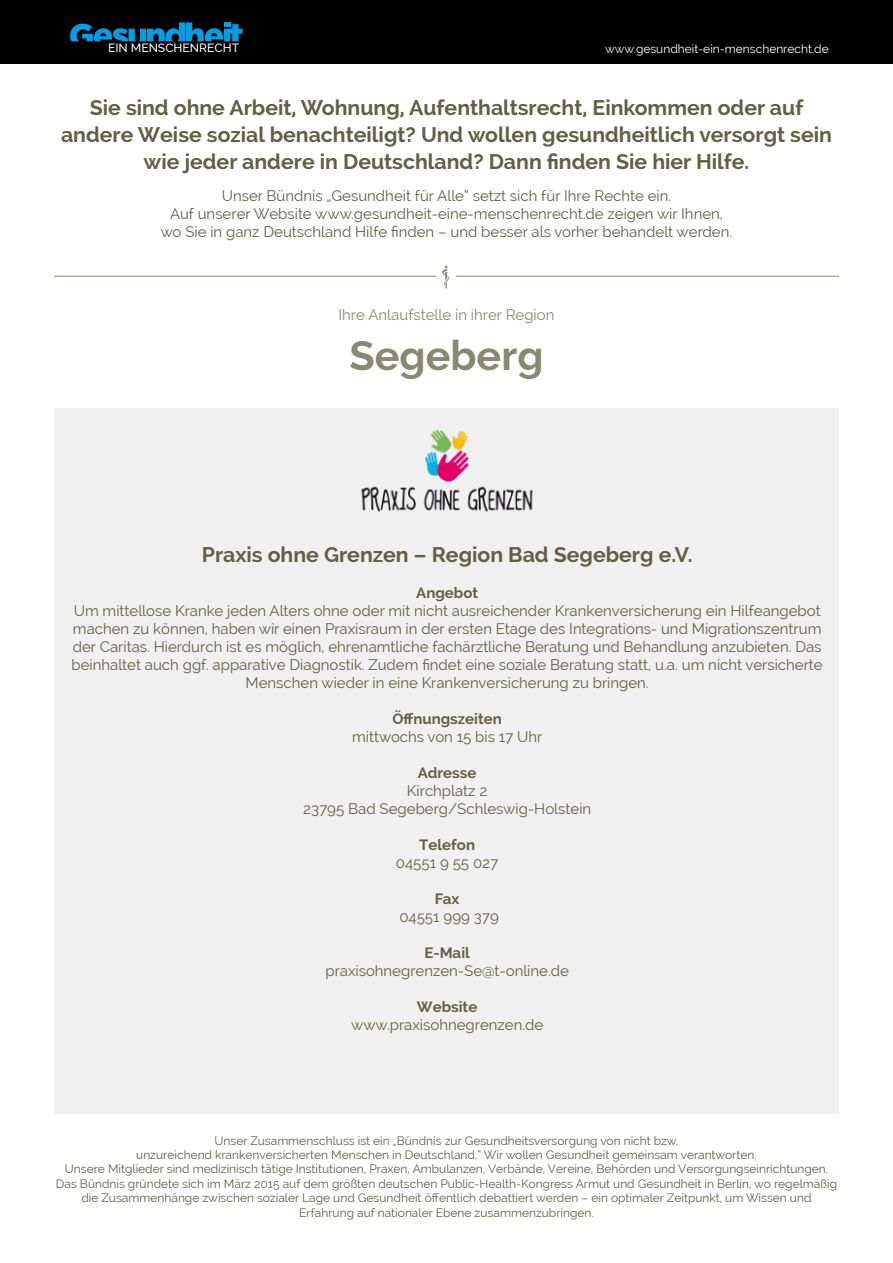
<style>
.page{position:relative;width:893px;height:1263px;background:#fff}
.page>*{position:absolute;margin:0;border:0;box-sizing:border-box;transform-origin:0 0}
.t1{font:700 41.25px "Raleway";color:#898872}
.t2{font:700 21.3px/26.8px "Raleway";color:#626044;text-align:center}
.t3{font:15px/18px "Raleway";color:#626044;text-align:center}
.t4{font:700 15px "Raleway";color:#626044}
.t5{font:15px "Raleway";color:#898872}
.t6{font:12px/14.4px "Raleway";color:#626044;text-align:center}
.t7{font:12px "Raleway";color:#fff}
.t8{font:500 12px "Raleway";color:#fff}
.t9{font:500 12px "Raleway";color:#575756}
</style>
<div class="page">
<div style="left:0;top:0;width:893px;height:64px;background:#000"></div>
<svg style="left:70px;top:22px;width:173px;height:19px"></svg>
<div style="left:54px;top:408px;width:785px;height:706px;background:#f0f0f0"></div>
<hr style="left:54px;top:276px;width:785px;height:1px;background:#898872">
<div style="left:437px;top:260px;width:19px;height:32px;background:#fff"></div>
<svg style="left:442px;top:265px;width:7px;height:24px"></svg>
<img style="left:361px;top:430px;width:172px;height:82px">
<p class="t8" style="left:108px;top:41px;width:133px">EIN MENSCHENRECHT</p>
<p class="t7" style="left:605px;top:42px;width:225px">www.gesundheit-ein-menschenrecht.de</p>
<h2 class="t2" style="left:61px;top:94px;width:772px">Sie sind ohne Arbeit, Wohnung, Aufenthaltsrecht, Einkommen oder auf andere Weise sozial benachteiligt? Und wollen gesundheitlich versorgt sein wie jeder andere in Deutschland? Dann finden Sie hier Hilfe.</h2>
<p class="t3" style="left:161px;top:187px;width:573px">Unser Bündnis „Gesundheit für Alle“ setzt sich für Ihre Rechte ein.<br>Auf unserer Website www.gesundheit-eine-menschenrecht.de zeigen wir Ihnen, wo Sie in ganz Deutschland Hilfe finden – und besser als vorher behandelt werden.</p>
<p class="t9" style="left:113px;top:128px;width:133px">EIN MENSCHENRECHT</p>
<p class="t5" style="left:339px;top:306px;width:217px">Ihre Anlaufstelle in ihrer Region</p>
<h1 class="t1" style="left:349px;top:332px;width:195px">Segeberg</h1>
<h2 class="t2" style="left:202px;top:541px;width:492px">Praxis ohne Grenzen – Region Bad Segeberg e.V.</h2>
<p class="t4" style="left:416px;top:584px;width:63px">Angebot</p>
<p class="t3" style="left:72px;top:602px;width:753px">Um mittellose Kranke jeden Alters ohne oder mit nicht ausreichender Krankenversicherung ein Hilfeangebot machen zu können, haben wir einen Praxisraum in der ersten Etage des Integrations- und Migrationszentrum der Caritas. Hierdurch ist es möglich, ehrenamtliche fachärztliche Beratung und Behandlung anzubieten. Das beinhaltet auch ggf. apparative Diagnostik. Zudem findet eine soziale Beratung statt, u.a. um nicht versicherte Menschen wieder in eine Krankenversicherung zu bringen.</p>
<p class="t4" style="left:392px;top:710px;width:111px">Öffnungszeiten</p>
<p class="t3" style="left:352px;top:728px;width:192px">mittwochs von 15 bis 17 Uhr</p>
<p class="t4" style="left:418px;top:764px;width:60px">Adresse</p>
<p class="t3" style="left:303px;top:782px;width:290px">Kirchplatz 2<br>23795 Bad Segeberg/Schleswig-Holstein</p>
<p class="t4" style="left:419px;top:836px;width:57px">Telefon</p>
<p class="t3" style="left:396px;top:854px;width:104px">04551 9 55 027</p>
<p class="t4" style="left:435px;top:890px;width:26px">Fax</p>
<p class="t3" style="left:399px;top:908px;width:101px">04551 999 379</p>
<p class="t4" style="left:424px;top:944px;width:47px">E-Mail</p>
<p class="t3" style="left:325px;top:962px;width:245px">praxisohnegrenzen-Se@t-online.de</p>
<p class="t4" style="left:417px;top:998px;width:62px">Website</p>
<p class="t3" style="left:351px;top:1016px;width:194px">www.praxisohnegrenzen.de</p>
<p class="t6" style="left:56px;top:1133px;width:783px">Unser Zusammenschluss ist ein „Bündnis zur Gesundheitsversorgung von nicht bzw.<br>unzureichend krankenversicherten Menschen in Deutschland.“ Wir wollen Gesundheit gemeinsam verantworten.<br>Unsere Mitglieder sind medizinisch tätige Institutionen, Praxen, Ambulanzen, Verbände, Vereine, Behörden und Versorgungseinrichtungen.<br>Das Bündnis gründete sich im März 2015 auf dem größten deutschen Public-Health-Kongress Armut und Gesundheit in Berlin, wo regelmäßig die Zusammenhänge zwischen sozialer Lage und Gesundheit öffentlich debattiert werden – ein optimaler Zeitpunkt, um Wissen und Erfahrung auf nationaler Ebene zusammenzubringen.</p>
</div>
